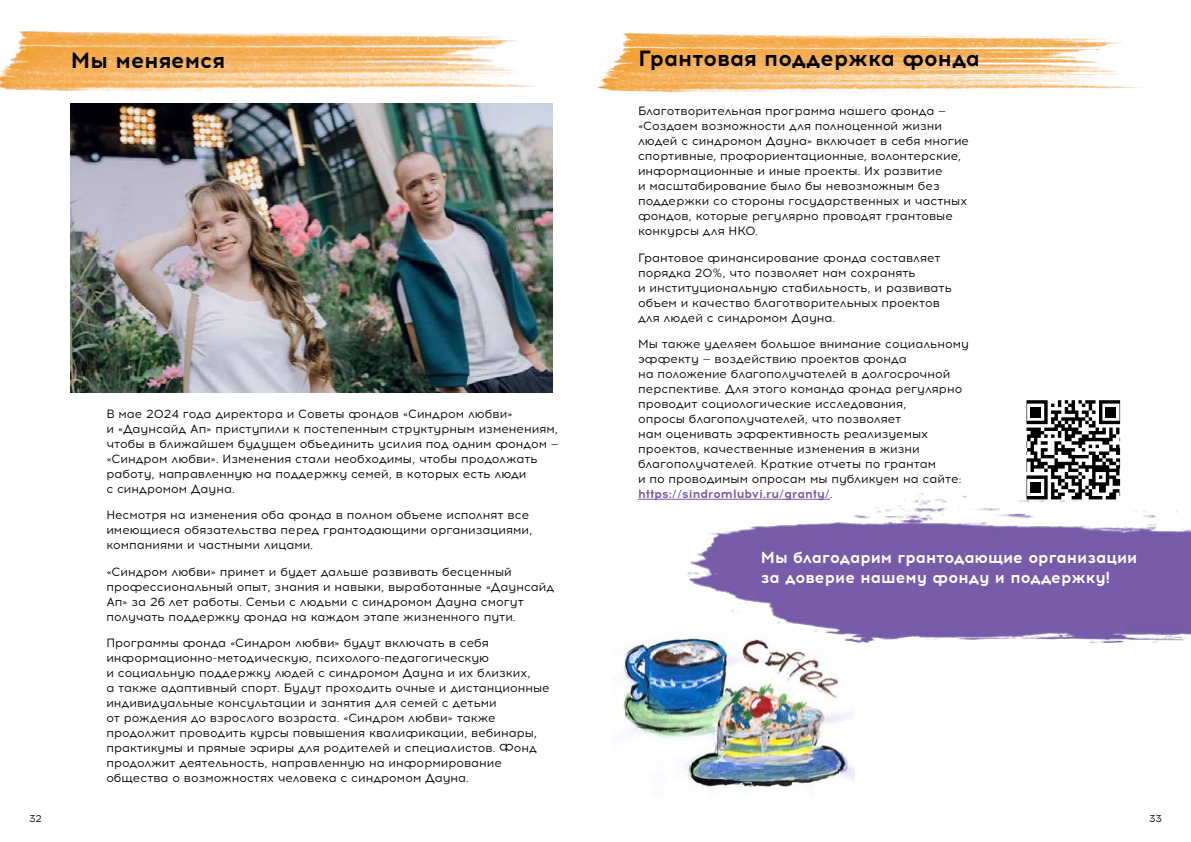
<style>
.page{position:relative;width:1191px;height:842px;background:#fff}
.page>*{position:absolute;margin:0;border:0;box-sizing:border-box;transform-origin:0 0}
.t1{font:700 22px "Acrom";color:#000}
.t2{font:700 16px/19.2px "Acrom";color:#fff}
.t3{font:12px/15px "Acrom";color:#000}
.t4{font:10px "Acrom";color:#000}
.s1{font-weight:700;color:#765ca4}
</style>
<div class="page">
<img style="left:638px;top:453px;width:553px;height:190px">
<img style="left:0;top:31px;width:535px;height:61px">
<img style="left:597px;top:33px;width:543px;height:61px">
<img style="left:71px;top:103px;width:482px;height:290px">
<hr style="left:638px;top:499px;width:192px;height:1px;background:#765ca4">
<img style="left:621px;top:621px;width:234px;height:168px">
<svg style="left:1026px;top:400px;width:94px;height:99px"></svg>
<h1 class="t1" style="left:71px;top:44px;width:156px">Мы меняемся</h1>
<h1 class="t1" style="left:638px;top:43px;width:343px">Грантовая поддержка фонда</h1>
<p class="t3" style="left:106px;top:407px;width:454px">В мае 2024 года директора и Советы фондов «Синдром любви»<br>и «Даунсайд Ап» приступили к постепенным структурным изменениям, чтобы в ближайшем будущем объединить усилия под одним фондом — «Синдром любви». Изменения стали необходимы, чтобы продолжать работу, направленную на поддержку семей, в которых есть люди<br>с синдромом Дауна.</p>
<p class="t3" style="left:106px;top:508px;width:427px">Несмотря на изменения оба фонда в полном объеме исполнят все имеющиеся обязательства перед грантодающими организациями, компаниями и частными лицами.</p>
<p class="t3" style="left:106px;top:564px;width:449px">«Синдром любви» примет и будет дальше развивать бесценный профессиональный опыт, знания и навыки, выработанные «Даунсайд Ап» за 26 лет работы. Семьи с людьми с синдромом Дауна смогут получать поддержку фонда на каждом этапе жизненного пути.</p>
<p class="t3" style="left:106px;top:636px;width:445px">Программы фонда «Синдром любви» будут включать в себя информационно-методическую, психолого-педагогическую<br>и социальную поддержку людей с синдромом Дауна и их близких,<br>а также адаптивный спорт. Будут проходить очные и дистанционные индивидуальные консультации и занятия для семей с детьми<br>от рождения до взрослого возраста. «Синдром любви» также продолжит проводить курсы повышения квалификации, вебинары, практикумы и прямые эфиры для родителей и специалистов. Фонд продолжит деятельность, направленную на информирование общества о возможностях человека с синдромом Дауна.</p>
<p class="t3" style="left:638px;top:104px;width:332px">Благотворительная программа нашего фонда — «Создаем возможности для полноценной жизни людей с синдромом Дауна» включает в себя многие спортивные, профориентационные, волонтерские, информационные и иные проекты. Их развитие<br>и масштабирование было бы невозможным без поддержки со стороны государственных и частных фондов, которые регулярно проводят грантовые конкурсы для НКО.</p>
<p class="t3" style="left:638px;top:250px;width:315px">Грантовое финансирование фонда составляет порядка 20%, что позволяет нам сохранять<br>и институциональную стабильность, и развивать объем и качество благотворительных проектов для людей с синдромом Дауна.</p>
<p class="t3" style="left:638px;top:337px;width:332px">Мы также уделяем большое внимание социальному эффекту — воздействию проектов фонда<br>на положение благополучателей в долгосрочной перспективе. Для этого команда фонда регулярно проводит социологические исследования,<br>опросы благополучателей, что позволяет<br>нам оценивать эффективность реализуемых проектов, качественные изменения в жизни благополучателей. Краткие отчеты по грантам<br>и по проводимым опросам мы публикуем на сайте: <span class="s1">https://sindromlubvi.ru/granty/</span>.</p>
<h2 class="t2" style="left:760px;top:548px;width:378px">Мы благодарим грантодающие организации за доверие нашему фонду и поддержку!</h2>
<p class="t4" style="left:29px;top:812px;width:14px">32</p>
<p class="t4" style="left:1149px;top:812px;width:14px">33</p>
</div>
